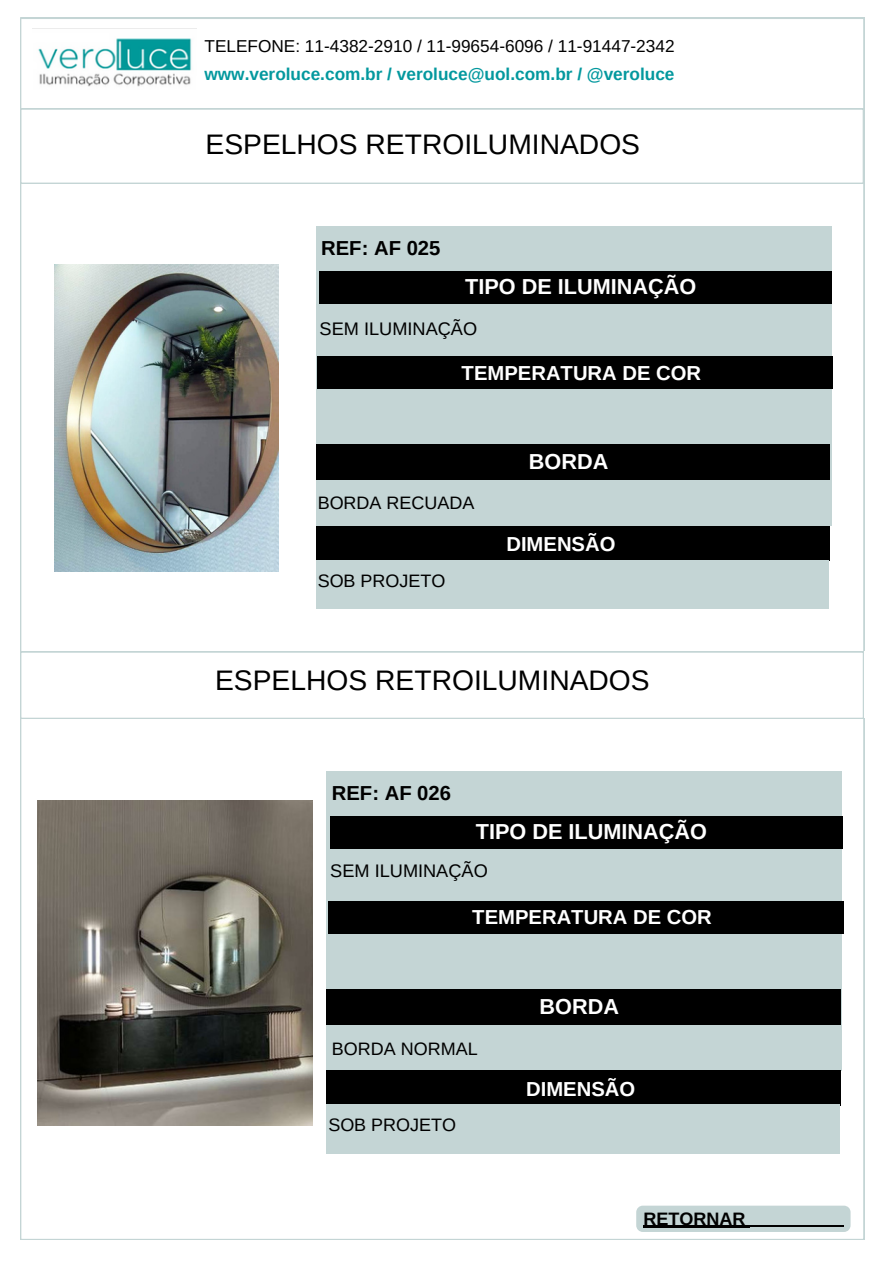
<style>
.page{position:relative;width:894px;height:1264px;background:#fff}
.page>*{position:absolute;margin:0;border:0;box-sizing:border-box;transform-origin:0 0}
.t1{font:28.2px "Arimo";color:#000}
.t2{font:700 21.6px "Arimo";color:#fff}
.t3{font:700 20.25px "Arimo";color:#fff}
.t4{font:700 20.25px "Arimo";color:#000}
.t5{font:18.15px "Arimo";color:#000}
.t6{font:18px "Arimo";color:#000}
.t7{font:700 18px "Arimo";color:#000}
.t8{font:17.25px "Arimo";color:#000}
.t9{font:700 17.25px "Arimo";color:#03989e}
</style>
<div class="page">
<img style="left:33px;top:28px;width:163px;height:59px">
<div style="left:19px;top:107px;width:845px;height:78px;border:2px solid #c4d5d5"></div>
<div style="left:19px;top:650px;width:845px;height:70px;border:2px solid #c4d5d5"></div>
<div style="left:327px;top:771px;width:514px;height:299px;background:#c4d5d5"></div>
<div style="left:330px;top:816px;width:512px;height:32px;background:#000"></div>
<div style="left:328px;top:901px;width:514px;height:32px;background:#000"></div>
<div style="left:327px;top:989px;width:512px;height:35px;background:#000"></div>
<div style="left:327px;top:1070px;width:512px;height:35px;background:#000"></div>
<div style="left:327px;top:1104px;width:512px;height:49px;background:#c4d5d5"></div>
<div style="left:316px;top:227px;width:514px;height:299px;background:#c4d5d5"></div>
<div style="left:319px;top:271px;width:512px;height:33px;background:#000"></div>
<div style="left:317px;top:357px;width:515px;height:32px;background:#000"></div>
<div style="left:316px;top:445px;width:513px;height:34px;background:#000"></div>
<div style="left:316px;top:526px;width:513px;height:34px;background:#000"></div>
<div style="left:316px;top:560px;width:512px;height:49px;background:#c4d5d5"></div>
<img style="left:37px;top:800px;width:276px;height:325px">
<img style="left:54px;top:265px;width:224px;height:306px">
<svg style="left:636px;top:1205px;width:214px;height:26px;background:#b3c2c2"></svg>
<h1 class="t8" style="left:204px;top:37px;width:471px">TELEFONE: 11-4382-2910 / 11-99654-6096 / 11-91447-2342</h1>
<p class="t9" style="left:204px;top:65px;width:471px">www.veroluce.com.br / veroluce@uol.com.br / @veroluce</p>
<h2 class="t1" style="left:205px;top:128px;width:436px">ESPELHOS RETROILUMINADOS</h2>
<h2 class="t4" style="left:321px;top:237px;width:121px">REF: AF 025</h2>
<h2 class="t2" style="left:465px;top:275px;width:232px">TIPO DE ILUMINAÇÃO</h2>
<h2 class="t5" style="left:319px;top:318px;width:159px">SEM ILUMINAÇÃO</h2>
<h2 class="t3" style="left:461px;top:361px;width:241px">TEMPERATURA DE COR</h2>
<h2 class="t6" style="left:317px;top:492px;width:158px">BORDA RECUADA</h2>
<h4 class="t6" style="left:317px;top:570px;width:129px">SOB PROJETO</h4>
<h4 class="t2" style="left:528px;top:449px;width:81px">BORDA</h4>
<p class="t3" style="left:506px;top:533px;width:111px">DIMENSÃO</p>
<h2 class="t1" style="left:215px;top:665px;width:436px">ESPELHOS RETROILUMINADOS</h2>
<h1 class="t4" style="left:332px;top:781px;width:121px">REF: AF 026</h1>
<h2 class="t2" style="left:475px;top:819px;width:232px">TIPO DE ILUMINAÇÃO</h2>
<h2 class="t5" style="left:330px;top:860px;width:159px">SEM ILUMINAÇÃO</h2>
<h2 class="t3" style="left:472px;top:906px;width:241px">TEMPERATURA DE COR</h2>
<h4 class="t6" style="left:332px;top:1038px;width:147px">BORDA NORMAL</h4>
<p class="t6" style="left:328px;top:1114px;width:129px">SOB PROJETO</p>
<h4 class="t2" style="left:539px;top:994px;width:81px">BORDA</h4>
<h4 class="t3" style="left:526px;top:1077px;width:111px">DIMENSÃO</h4>
<p class="t7" style="left:643px;top:1208px;width:103px">RETORNAR</p>
</div>
